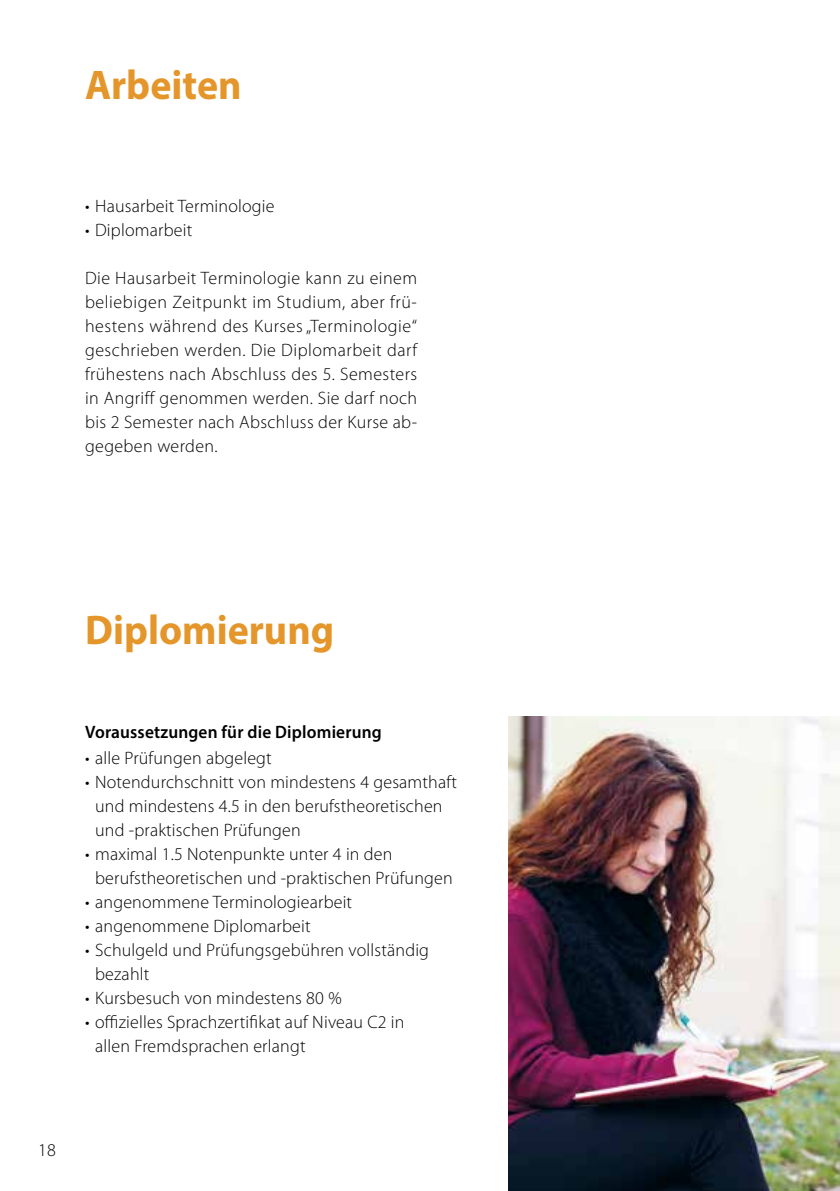
<style>
.page{position:relative;width:840px;height:1191px;background:#fff}
.page>*{position:absolute;margin:0;border:0;box-sizing:border-box;transform-origin:0 0}
.t1{font:700 41.6px "Myriad Pro";color:#e4962a;scale:.96 1}
.t2{font:300 18px/24px "Myriad Pro";letter-spacing:.01em;color:#000}
.t3{font:600 18px "Myriad Pro";letter-spacing:.01em;color:#000;scale:.96 1}
</style>
<div class="page">
<img style="left:508px;top:716px;width:331px;height:475px">
<h1 class="t1" style="left:85px;top:58px;width:164px">Arbeiten</h1>
<p class="t2" style="left:85px;top:194px;width:191px">• Hausarbeit Terminologie</p>
<p class="t2" style="left:85px;top:218px;width:109px">• Diplomarbeit</p>
<p class="t2" style="left:85px;top:266px;width:333px;text-align:justify">Die Hausarbeit Terminologie kann zu einem beliebigen Zeitpunkt im Studium, aber frü&shy;hestens während des Kurses „Terminologie“ geschrieben werden. Die Diplomarbeit darf frühestens nach Abschluss des 5. Semesters in Angriff genommen werden. Sie darf noch bis 2 Semester nach Abschluss der Kurse ab&shy;gegeben werden.</p>
<h1 class="t1" style="left:85px;top:603px;width:261px">Diplomierung</h1>
<p class="t3" style="left:85px;top:721px;width:310px">Voraussetzungen für die Diplomierung</p>
<p class="t2" style="left:85px;top:746px;width:188px">• alle Prüfungen abgelegt</p>
<p class="t2" style="left:95px;top:770px;width:363px;text-indent:-10px">• Notendurchschnitt von mindestens 4 gesamthaft und mindestens 4.5 in den berufstheoretischen und -praktischen Prüfungen</p>
<p class="t2" style="left:95px;top:842px;width:359px;text-indent:-10px">• maximal 1.5 Notenpunkte unter 4 in den berufstheoretischen und -praktischen Prüfungen</p>
<p class="t2" style="left:85px;top:890px;width:268px">• angenommene Terminologiearbeit</p>
<p class="t2" style="left:85px;top:914px;width:227px">• angenommene Diplomarbeit</p>
<p class="t2" style="left:95px;top:938px;width:335px;text-indent:-10px">• Schulgeld und Prüfungsgebühren vollständig bezahlt</p>
<p class="t2" style="left:85px;top:986px;width:258px">• Kursbesuch von mindestens 80 %</p>
<p class="t2" style="left:95px;top:1010px;width:311px;text-indent:-10px">• offizielles Sprachzertifikat auf Niveau C2 in allen Fremdsprachen erlangt</p>
<p class="t2" style="left:38px;top:1138px;width:19px">18</p>
</div>
